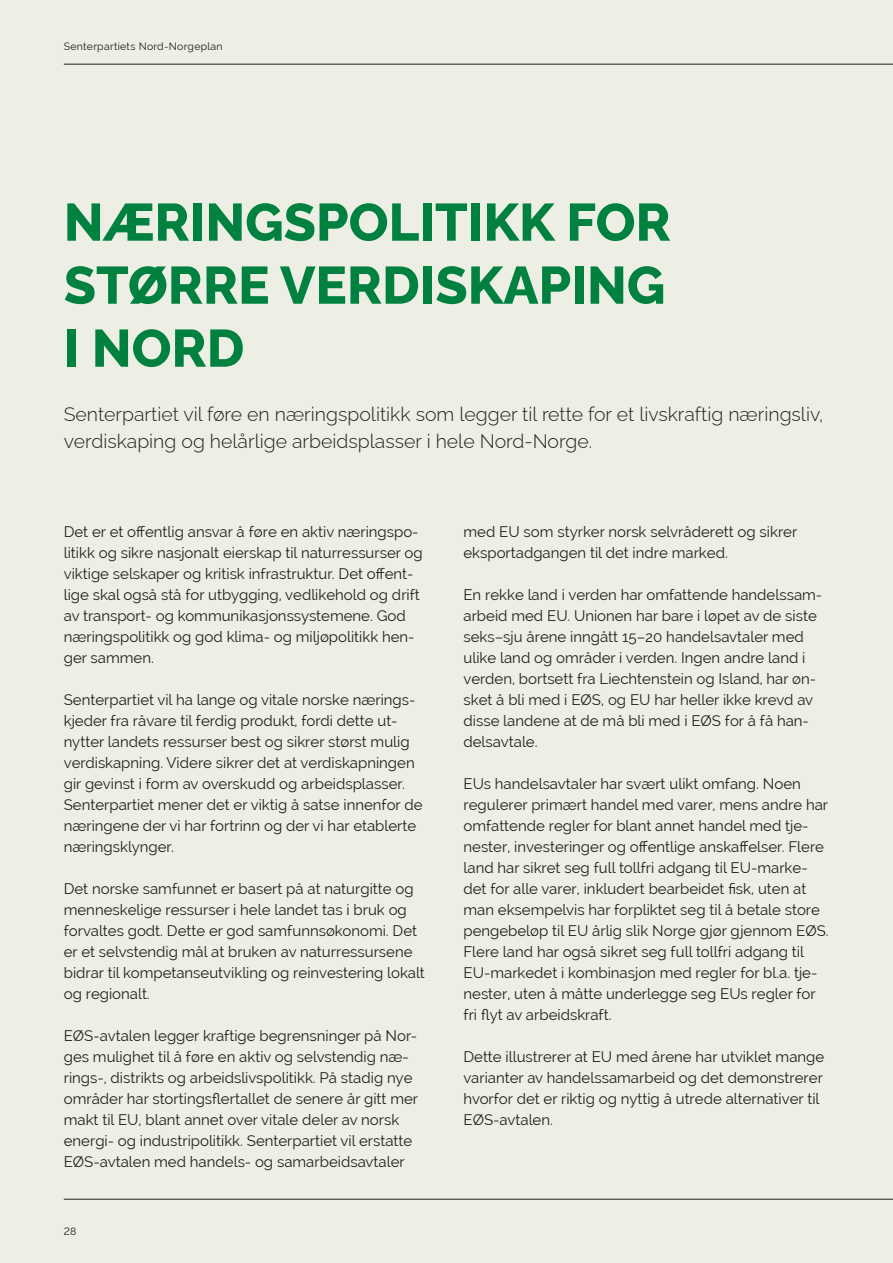
<style>
.page{position:relative;width:893px;height:1263px;background:#edefe4}
.page>*{position:absolute;margin:0;border:0;box-sizing:border-box;transform-origin:0 0}
.t1{font:800 52.5px/63px "Raleway";color:#008140;text-align:justify}
.t2{font:300 19.5px/27px "Raleway";color:#231f20}
.t3{font:15px/21px "Raleway";color:#231f20}
.t4{font:10.5px "Raleway";letter-spacing:.025em;color:#231f20}
</style>
<div class="page">
<hr style="left:64px;top:1199px;width:829px;height:1px;background:#231f20">
<hr style="left:64px;top:64px;width:829px;height:1px;background:#231f20">
<p class="t4" style="left:64px;top:40px;width:160px">Senterpartiets Nord-Norgeplan</p>
<h1 class="t1" style="left:64px;top:185px;width:608px">NÆRINGSPOLITIKK FOR STØRRE VERDISKAPING I NORD</h1>
<h2 class="t2" style="left:64px;top:398px;width:761px">Senterpartiet vil føre en næringspolitikk som legger til rette for et livskraftig næringsliv, verdiskaping og helårlige arbeidsplasser i hele Nord-Norge.</h2>
<p class="t3" style="left:64px;top:521px;width:361px">Det er et offentlig ansvar å føre en aktiv næringspo&shy;litikk og sikre nasjonalt eierskap til naturressurser og viktige selskaper og kritisk infrastruktur. Det offent&shy;lige skal også stå for utbygging, vedlikehold og drift av transport- og kommunikasjonssystemene. God næringspolitikk og god klima- og miljøpolitikk hen&shy;ger sammen.</p>
<p class="t3" style="left:64px;top:689px;width:360px">Senterpartiet vil ha lange og vitale norske nærings&shy;kjeder fra råvare til ferdig produkt, fordi dette ut&shy;nytter landets ressurser best og sikrer størst mulig verdiskapning. Videre sikrer det at verdiskapningen gir gevinst i form av overskudd og arbeidsplasser.<br>Senterpartiet mener det er viktig å satse innenfor de næringene der vi har fortrinn og der vi har etablerte næringsklynger.</p>
<p class="t3" style="left:64px;top:878px;width:363px">Det norske samfunnet er basert på at naturgitte og menneskelige ressurser i hele landet tas i bruk og forvaltes godt. Dette er god samfunnsøkonomi. Det er et selvstendig mål at bruken av naturressursene bidrar til kompetanseutvikling og reinvestering lokalt og regionalt.</p>
<p class="t3" style="left:64px;top:1025px;width:356px">EØS-avtalen legger kraftige begrensninger på Nor&shy;ges mulighet til å føre en aktiv og selvstendig næ&shy;rings-, distrikts og arbeidslivspolitikk. På stadig nye områder har stortingsflertallet de senere år gitt mer makt til EU, blant annet over vitale deler av norsk energi- og industripolitikk. Senterpartiet vil erstatte EØS-avtalen med handels- og samarbeidsavtaler</p>
<p class="t4" style="left:64px;top:1225px;width:14px">28</p>
<p class="t3" style="left:463px;top:521px;width:335px">med EU som styrker norsk selvråderett og sikrer eksportadgangen til det indre marked.</p>
<p class="t3" style="left:463px;top:584px;width:360px">En rekke land i verden har omfattende handelssam&shy;arbeid med EU. Unionen har bare i løpet av de siste seks–sju årene inngått 15–20 handelsavtaler med ulike land og områder i verden. Ingen andre land i verden, bortsett fra Liechtenstein og Island, har øn&shy;sket å bli med i EØS, og EU har heller ikke krevd av disse landene at de må bli med i EØS for å få han&shy;delsavtale.</p>
<p class="t3" style="left:463px;top:773px;width:367px">EUs handelsavtaler har svært ulikt omfang. Noen regulerer primært handel med varer, mens andre har omfattende regler for blant annet handel med tje&shy;nester, investeringer og offentlige anskaffelser. Flere land har sikret seg full tollfri adgang til EU-marke&shy;det for alle varer, inkludert bearbeidet fisk, uten at man eksempelvis har forpliktet seg til å betale store pengebeløp til EU årlig slik Norge gjør gjennom EØS.<br>Flere land har også sikret seg full tollfri adgang til EU-markedet i kombinasjon med regler for bl.a. tje&shy;nester, uten å måtte underlegge seg EUs regler for fri flyt av arbeidskraft.</p>
<p class="t3" style="left:463px;top:1046px;width:362px">Dette illustrerer at EU med årene har utviklet mange varianter av handelssamarbeid og det demonstrerer hvorfor det er riktig og nyttig å utrede alternativer til EØS-avtalen.</p>
</div>
